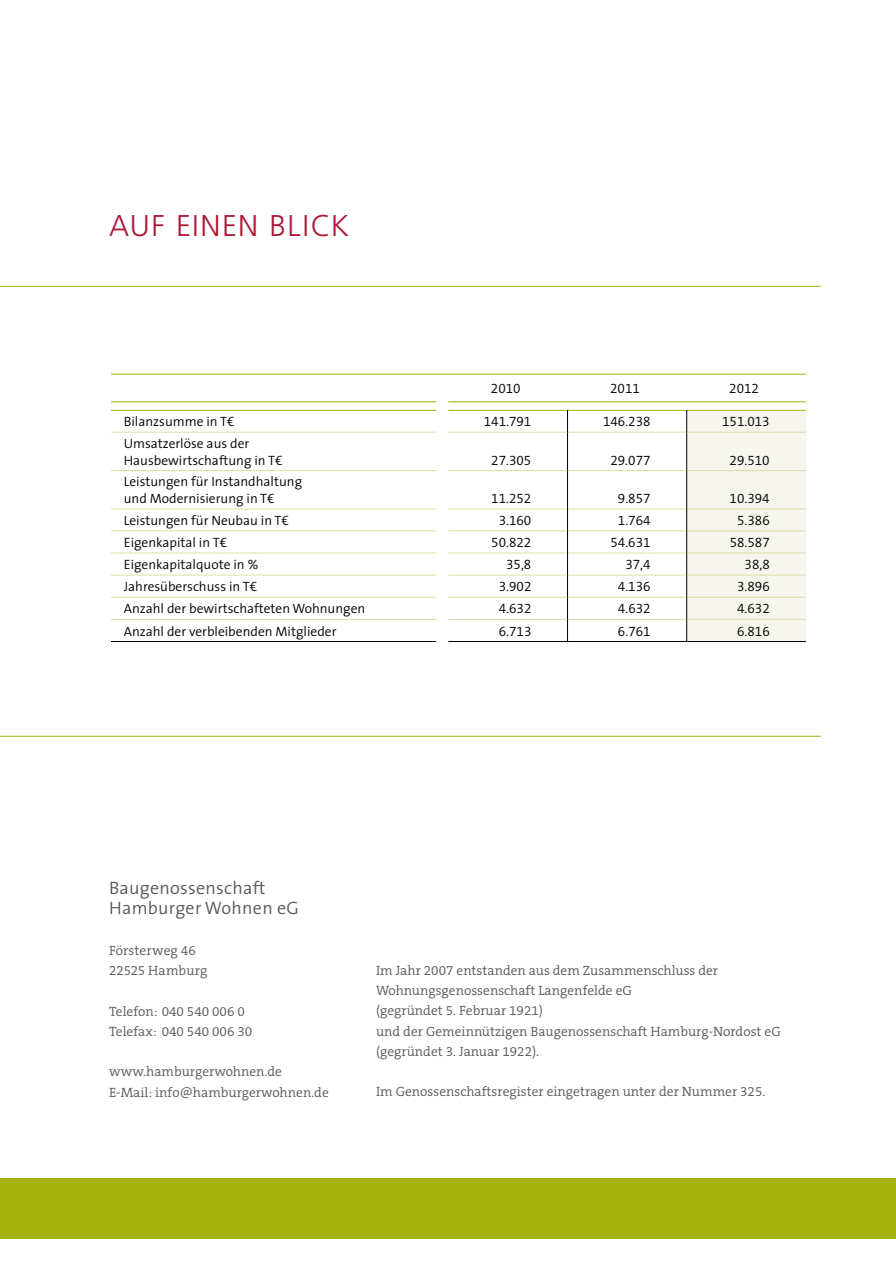
<style>
.page{position:relative;width:896px;height:1263px;background:#fff}
.page>*{position:absolute;margin:0;border:0;box-sizing:border-box;transform-origin:0 0}
.t1{font:300 30px "Frutiger";letter-spacing:.05em;color:#ad1835}
.t2{font:300 18px/20.2px "The Sans";letter-spacing:.015em;color:#58585a}
.t3{font:300 13.5px/20.2px "The Serif B4";color:#58585a}
.t4{font:300 13.5px/16.5px "The Sans";color:#000}
.t5{font:13.5px "The Sans Semi Light Expert";color:#000}
</style>
<div class="page">
<hr style="left:0;top:736px;width:820px;height:1px;background:#a4b10f">
<hr style="left:0;top:286px;width:820px;height:1px;background:#a4b10f">
<div style="left:0;top:1178px;width:895px;height:60px;background:#a4b10f"></div>
<hr style="left:111px;top:432px;width:325px;height:1px;background:#dddfac">
<hr style="left:111px;top:470px;width:325px;height:1px;background:#dddfac">
<hr style="left:111px;top:509px;width:325px;height:1px;background:#dddfac">
<hr style="left:111px;top:530px;width:325px;height:1px;background:#dddfac">
<hr style="left:111px;top:553px;width:325px;height:1px;background:#dddfac">
<hr style="left:111px;top:575px;width:325px;height:1px;background:#dddfac">
<hr style="left:111px;top:597px;width:325px;height:1px;background:#dddfac">
<hr style="left:111px;top:619px;width:325px;height:1px;background:#dddfac">
<hr style="left:111px;top:374px;width:325px;height:1px;background:#a4b10f">
<svg style="left:436px;top:374px;width:12px;height:1px"></svg>
<hr style="left:448px;top:374px;width:119px;height:1px;background:#a4b10f">
<hr style="left:567px;top:374px;width:119px;height:1px;background:#a4b10f">
<hr style="left:686px;top:374px;width:119px;height:1px;background:#a4b10f">
<hr style="left:111px;top:401px;width:325px;height:1px;background:#a4b10f">
<hr style="left:448px;top:401px;width:119px;height:1px;background:#a4b10f">
<hr style="left:567px;top:401px;width:119px;height:1px;background:#a4b10f">
<hr style="left:686px;top:401px;width:119px;height:1px;background:#a4b10f">
<hr style="left:111px;top:410px;width:325px;height:1px;background:#a4b10f">
<hr style="left:111px;top:641px;width:325px;height:1px;background:#000">
<hr style="left:448px;top:410px;width:119px;height:1px;background:#a4b10f">
<hr style="left:567px;top:410px;width:119px;height:1px;background:#a4b10f">
<hr style="left:448px;top:432px;width:119px;height:1px;background:#dddfac">
<hr style="left:567px;top:432px;width:119px;height:1px;background:#dddfac">
<hr style="left:448px;top:470px;width:119px;height:1px;background:#dddfac">
<hr style="left:567px;top:470px;width:119px;height:1px;background:#dddfac">
<hr style="left:448px;top:509px;width:119px;height:1px;background:#dddfac">
<hr style="left:567px;top:509px;width:119px;height:1px;background:#dddfac">
<hr style="left:448px;top:530px;width:119px;height:1px;background:#dddfac">
<hr style="left:567px;top:530px;width:119px;height:1px;background:#dddfac">
<hr style="left:448px;top:553px;width:119px;height:1px;background:#dddfac">
<hr style="left:567px;top:553px;width:119px;height:1px;background:#dddfac">
<hr style="left:448px;top:575px;width:119px;height:1px;background:#dddfac">
<hr style="left:567px;top:575px;width:119px;height:1px;background:#dddfac">
<hr style="left:448px;top:597px;width:119px;height:1px;background:#dddfac">
<hr style="left:567px;top:597px;width:119px;height:1px;background:#dddfac">
<hr style="left:448px;top:619px;width:119px;height:1px;background:#dddfac">
<hr style="left:567px;top:619px;width:119px;height:1px;background:#dddfac">
<svg style="left:567px;top:410px;width:1px;height:22px"></svg>
<hr style="left:567px;top:432px;width:1px;height:39px;background:#000">
<hr style="left:567px;top:471px;width:1px;height:38px;background:#000">
<svg style="left:567px;top:509px;width:1px;height:132px"></svg>
<svg style="left:686px;top:410px;width:119px;height:231px;background:#f2f1e8"></svg>
<hr style="left:448px;top:641px;width:119px;height:1px;background:#000">
<hr style="left:567px;top:641px;width:119px;height:1px;background:#000">
<hr style="left:686px;top:641px;width:119px;height:1px;background:#000">
<h1 class="t1" style="left:109px;top:209px;width:241px">AUF EINEN BLICK</h1>
<p class="t5" style="left:490px;top:377px;width:31px">2010</p>
<p class="t5" style="left:609px;top:377px;width:31px">2011</p>
<p class="t5" style="left:729px;top:377px;width:31px">2012</p>
<p class="t4" style="left:124px;top:413px;width:112px">Bilanzsumme in T€</p>
<p class="t5" style="left:483px;top:410px;width:49px">141.791</p>
<p class="t5" style="left:602px;top:410px;width:49px">146.238</p>
<p class="t5" style="left:721px;top:410px;width:49px">151.013</p>
<p class="t4" style="left:124px;top:435px;width:160px">Umsatzerlöse aus der<br>Hausbewirtschaftung in T€</p>
<p class="t5" style="left:491px;top:449px;width:42px">27.305</p>
<p class="t5" style="left:610px;top:449px;width:42px">29.077</p>
<p class="t5" style="left:729px;top:449px;width:42px">29.510</p>
<p class="t4" style="left:124px;top:473px;width:180px">Leistungen für Instandhaltung und Modernisierung in T€</p>
<p class="t5" style="left:491px;top:487px;width:42px">11.252</p>
<p class="t5" style="left:617px;top:487px;width:34px">9.857</p>
<p class="t5" style="left:729px;top:487px;width:42px">10.394</p>
<p class="t4" style="left:124px;top:512px;width:167px">Leistungen für Neubau in T€</p>
<p class="t5" style="left:498px;top:509px;width:34px">3.160</p>
<p class="t5" style="left:617px;top:509px;width:34px">1.764</p>
<p class="t5" style="left:736px;top:509px;width:34px">5.386</p>
<p class="t4" style="left:124px;top:534px;width:105px">Eigenkapital in T€</p>
<p class="t5" style="left:491px;top:531px;width:42px">50.822</p>
<p class="t5" style="left:610px;top:531px;width:42px">54.631</p>
<p class="t5" style="left:729px;top:531px;width:42px">58.587</p>
<p class="t4" style="left:124px;top:556px;width:136px">Eigenkapitalquote in %</p>
<p class="t5" style="left:506px;top:553px;width:27px">35,8</p>
<p class="t5" style="left:625px;top:553px;width:27px">37,4</p>
<p class="t5" style="left:744px;top:553px;width:27px">38,8</p>
<p class="t4" style="left:124px;top:578px;width:135px">Jahresüberschuss in T€</p>
<p class="t5" style="left:498px;top:575px;width:34px">3.902</p>
<p class="t5" style="left:617px;top:575px;width:34px">4.136</p>
<p class="t5" style="left:736px;top:575px;width:34px">3.896</p>
<p class="t4" style="left:124px;top:600px;width:243px">Anzahl der bewirtschafteten Wohnungen</p>
<p class="t5" style="left:498px;top:598px;width:34px">4.632</p>
<p class="t5" style="left:617px;top:598px;width:34px">4.632</p>
<p class="t5" style="left:736px;top:598px;width:34px">4.632</p>
<p class="t4" style="left:124px;top:622px;width:214px">Anzahl der verbleibenden Mitglieder</p>
<p class="t5" style="left:498px;top:620px;width:34px">6.713</p>
<p class="t5" style="left:617px;top:620px;width:34px">6.761</p>
<p class="t5" style="left:736px;top:620px;width:34px">6.816</p>
<h2 class="t2" style="left:109px;top:877px;width:191px">Baugenossenschaft<br>Hamburger Wohnen eG</h2>
<p class="t3" style="left:109px;top:941px;width:100px">Försterweg 46<br>22525 Hamburg</p>
<p class="t3" style="left:109px;top:1001px;width:145px">Telefon: 040 540 006 0<br>Telefax: 040 540 006 30</p>
<p class="t3" style="left:109px;top:1062px;width:221px">www.hamburgerwohnen.de<br>E-Mail: info@hamburgerwohnen.de</p>
<p class="t3" style="left:376px;top:960px;width:406px">Im Jahr 2007 entstanden aus dem Zusammenschluss der Wohnungsgenossenschaft Langenfelde eG<br>(gegründet 5. Februar 1921)<br>und der Gemeinnützigen Baugenossenschaft Hamburg-Nordost eG (gegründet 3. Januar 1922).</p>
<p class="t3" style="left:376px;top:1082px;width:390px">Im Genossenschaftsregister eingetragen unter der Nummer 325.</p>
</div>
